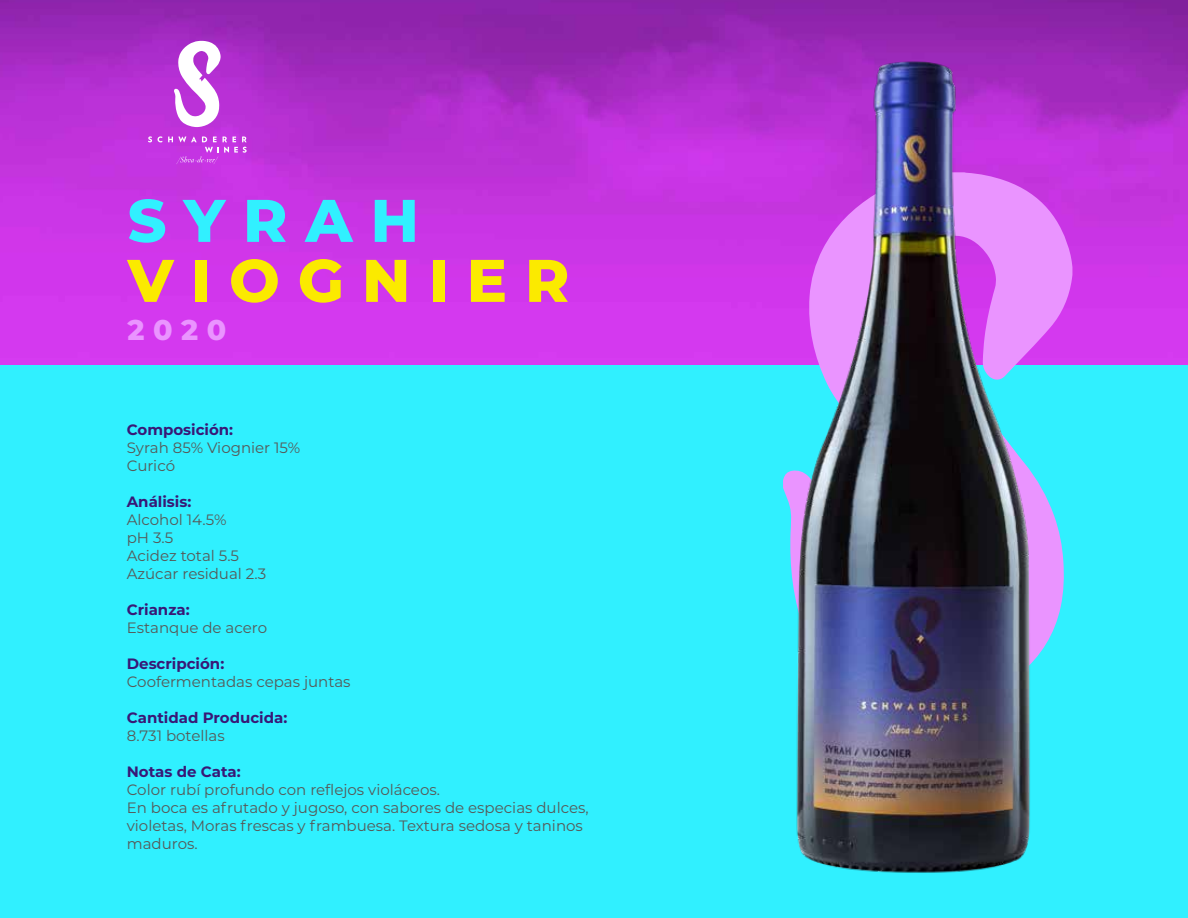
<style>
.page{position:relative;width:1188px;height:918px;background:#fff}
.page>*{position:absolute;margin:0;border:0;box-sizing:border-box;transform-origin:0 0}
.t1{font:800 60px "Montserrat";letter-spacing:.3em;color:#fbea00}
.t2{font:800 60px "Montserrat";letter-spacing:.3em;color:#31f0ff}
.t3{font:800 28.5px "Montserrat";color:#ea94ff}
.t4{font:15px/18px "Montserrat";color:#575756}
.t5{font:700 15px "Montserrat";color:#391876}
</style>
<div class="page">
<div style="left:0;top:363px;width:1188px;height:555px;background:#30f0ff"></div>
<img style="left:0;top:0;width:1188px;height:364px">
<img style="left:581px;top:32px;width:607px;height:841px">
<svg style="left:174px;top:41px;width:47px;height:86px"></svg>
<svg style="left:148px;top:136px;width:14px;height:6px"></svg>
<svg style="left:168px;top:136px;width:79px;height:28px;background:#cb4be5"></svg>
<h1 class="t2" style="left:128px;top:177px;width:293px">SYRAH</h1>
<h1 class="t1" style="left:128px;top:237px;width:443px">VIOGNIER</h1>
<h2 class="t3" style="left:128px;top:309px;width:100px">2020</h2>
<p class="t5" style="left:127px;top:419px;width:108px">Composición:</p>
<p class="t4" style="left:127px;top:438px;width:175px">Syrah 85% Viognier 15%<br>Curicó</p>
<p class="t5" style="left:127px;top:491px;width:66px">Análisis:</p>
<p class="t4" style="left:127px;top:510px;width:141px">Alcohol 14.5%<br>pH 3.5<br>Acidez total 5.5<br>Azúcar residual 2.3</p>
<p class="t5" style="left:127px;top:599px;width:64px">Crianza:</p>
<p class="t4" style="left:127px;top:618px;width:142px">Estanque de acero</p>
<p class="t5" style="left:127px;top:653px;width:99px">Descripción:</p>
<p class="t4" style="left:127px;top:672px;width:225px">Coofermentadas cepas juntas</p>
<p class="t5" style="left:127px;top:707px;width:162px">Cantidad Producida:</p>
<p class="t4" style="left:127px;top:726px;width:99px">8.731 botellas</p>
<p class="t5" style="left:127px;top:761px;width:115px">Notas de Cata:</p>
<p class="t4" style="left:127px;top:780px;width:463px">Color rubí profundo con reflejos violáceos.<br>En boca es afrutado y jugoso, con sabores de especias dulces, violetas, Moras frescas y frambuesa. Textura sedosa y taninos maduros.</p>
</div>
